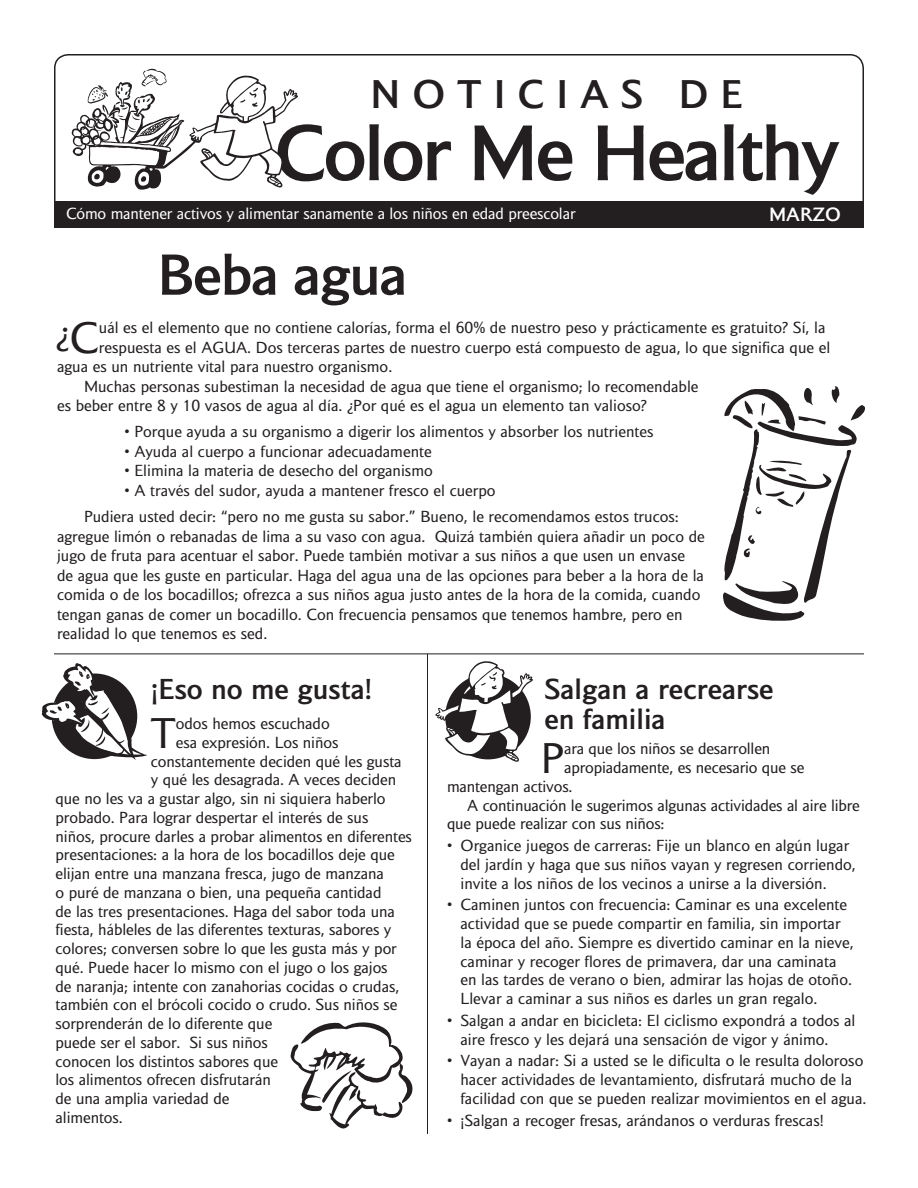
<style>
.page{position:relative;width:918px;height:1188px;background:#fff}
.page>*{position:absolute;margin:0;border:0;box-sizing:border-box;transform-origin:0 0}
.t1{font:700 73.5px "Mylius Sans";letter-spacing:-.04em;color:#231f20}
.t2{font:700 54px "Mylius Sans";letter-spacing:-.025em;color:#231f20}
.t3{font:40.2px "Mylius Sans";color:#231f20}
.t4{font:700 37.5px "Mylius Sans";letter-spacing:.32em;color:#231f20}
.t5{font:33px "Mylius Sans";color:#231f20}
.t6{font:700 27px/30px "Mylius Sans";color:#231f20}
.t7{font:700 18px "Mylius Sans";color:#fff}
.t8{font:15px/18.8px "Mylius Sans";color:#231f20}
.t9{font:15px "Mylius Sans";letter-spacing:-.01em;color:#fff}
.s1{font-size:41.25px}
</style>
<div class="page">
<hr style="left:427px;top:654px;width:1px;height:480px;background:#231f20">
<svg style="left:41px;top:663px;width:106px;height:97px"></svg>
<svg style="left:435px;top:661px;width:98px;height:101px"></svg>
<hr style="left:54px;top:654px;width:810px;height:1px;background:#231f20">
<svg style="left:723px;top:386px;width:142px;height:235px"></svg>
<svg style="left:291px;top:1022px;width:122px;height:107px"></svg>
<div style="left:54px;top:54px;width:810px;height:166px;border:2px solid #231f20;border-radius:14px"></div>
<div style="left:54px;top:201px;width:810px;height:27px;background:#231f20"></div>
<svg style="left:72px;top:68px;width:226px;height:122px"></svg>
<h3 class="t4" style="left:371px;top:71px;width:374px">NOTICIAS DE</h3>
<h1 class="t1" style="left:274px;top:108px;width:568px">Color Me Healthy</h1>
<p class="t9" style="left:66px;top:204px;width:511px">Cómo mantener activos y alimentar sanamente a los niños en edad preescolar</p>
<p class="t7" style="left:769px;top:204px;width:73px">MARZO</p>
<h2 class="t2" style="left:157px;top:241px;width:252px">Beba agua</h2>
<h3 class="t5" style="left:56px;top:313px;width:44px">¿<span class="s1">C</span></h3>
<p class="t8" style="left:99px;top:318px;width:728px">uál es el elemento que no contiene calorías, forma el 60% de nuestro peso y prácticamente es gratuito? Sí, la</p>
<p class="t8" style="left:99px;top:338px;width:733px">respuesta es el AGUA. Dos terceras partes de nuestro cuerpo está compuesto de agua, lo que significa que el</p>
<p class="t8" style="left:57px;top:357px;width:337px">agua es un nutriente vital para nuestro organismo.</p>
<p class="t8" style="left:84px;top:377px;width:616px">Muchas personas subestiman la necesidad de agua que tiene el organismo; lo recomendable</p>
<p class="t8" style="left:57px;top:396px;width:592px">es beber entre 8 y 10 vasos de agua al día. ¿Por qué es el agua un elemento tan valioso?</p>
<p class="t8" style="left:125px;top:422px;width:531px">• Porque ayuda a su organismo a digerir los alimentos y absorber los nutrientes</p>
<p class="t8" style="left:125px;top:442px;width:309px">• Ayuda al cuerpo a funcionar adecuadamente</p>
<p class="t8" style="left:125px;top:461px;width:310px">• Elimina la materia de desecho del organismo</p>
<p class="t8" style="left:84px;top:477px;width:596px;line-height:26.2px;text-indent:40px">• A través del sudor, ayuda a mantener fresco el cuerpo<br>Pudiera usted decir: “pero no me gusta su sabor.” Bueno, le recomendamos estos trucos:</p>
<p class="t8" style="left:57px;top:526px;width:649px;line-height:19.5px">agregue limón o rebanadas de lima a su vaso con agua. Quizá también quiera añadir un poco de jugo de fruta para acentuar el sabor. Puede también motivar a sus niños a que usen un envase de agua que les guste en particular. Haga del agua una de las opciones para beber a la hora de la comida o de los bocadillos; ofrezca a sus niños agua justo antes de la hora de la comida, cuando tengan ganas de comer un bocadillo. Con frecuencia pensamos que tenemos hambre, pero en realidad lo que tenemos es sed.</p>
<h3 class="t6" style="left:151px;top:673px;width:223px">¡Eso no me gusta!</h3>
<h3 class="t3" style="left:150px;top:709px;width:27px">T</h3>
<p class="t8" style="left:176px;top:714px;width:155px">odos hemos escuchado</p>
<p class="t8" style="left:176px;top:733px;width:164px">esa expresión. Los niños</p>
<p class="t8" style="left:151px;top:752px;width:252px">constantemente deciden qué les gusta</p>
<p class="t8" style="left:151px;top:770px;width:247px">y qué les desagrada. A veces deciden</p>
<p class="t8" style="left:56px;top:789px;width:332px">que no les va a gustar algo, sin ni siquiera haberlo</p>
<p class="t8" style="left:56px;top:808px;width:314px">probado. Para lograr despertar el interés de sus</p>
<p class="t8" style="left:56px;top:827px;width:358px">niños, procure darles a probar alimentos en diferentes</p>
<p class="t8" style="left:56px;top:845px;width:341px">presentaciones: a la hora de los bocadillos deje que</p>
<p class="t8" style="left:56px;top:864px;width:330px">elijan entre una manzana fresca, jugo de manzana</p>
<p class="t8" style="left:56px;top:883px;width:328px">o puré de manzana o bien, una pequeña cantidad</p>
<p class="t8" style="left:56px;top:902px;width:341px">de las tres presentaciones. Haga del sabor toda una</p>
<p class="t8" style="left:56px;top:920px;width:337px">fiesta, hábleles de las diferentes texturas, sabores y</p>
<p class="t8" style="left:56px;top:939px;width:343px">colores; conversen sobre lo que les gusta más y por</p>
<p class="t8" style="left:56px;top:958px;width:334px">qué. Puede hacer lo mismo con el jugo o los gajos</p>
<p class="t8" style="left:56px;top:977px;width:345px">de naranja; intente con zanahorias cocidas o crudas,</p>
<p class="t8" style="left:56px;top:995px;width:344px">también con el brócoli cocido o crudo. Sus niños se</p>
<p class="t8" style="left:56px;top:1014px;width:218px">sorprenderán de lo diferente que</p>
<p class="t8" style="left:56px;top:1033px;width:214px">puede ser el sabor. Si sus niños</p>
<p class="t8" style="left:56px;top:1052px;width:224px">conocen los distintos sabores que</p>
<p class="t8" style="left:56px;top:1070px;width:217px">los alimentos ofrecen disfrutarán</p>
<p class="t8" style="left:56px;top:1089px;width:175px">de una amplia variedad de</p>
<p class="t8" style="left:56px;top:1108px;width:69px">alimentos.</p>
<h3 class="t6" style="left:544px;top:673px;width:231px">Salgan a recrearse en familia</h3>
<h3 class="t3" style="left:541px;top:734px;width:25px">P</h3>
<p class="t8" style="left:564px;top:739px;width:208px">ara que los niños se desarrollen</p>
<p class="t8" style="left:564px;top:758px;width:242px">apropiadamente, es necesario que se</p>
<p class="t8" style="left:447px;top:777px;width:127px">mantengan activos.</p>
<p class="t8" style="left:467px;top:796px;width:394px">A continuación le sugerimos algunas actividades al aire libre</p>
<p class="t8" style="left:447px;top:814px;width:219px">que puede realizar con sus niños:</p>
<p class="t8" style="left:461px;top:836px;width:397px;text-indent:-14px">• Organice juegos de carreras: Fije un blanco en algún lugar del jardín y haga que sus niños vayan y regresen corriendo, invite a los niños de los vecinos a unirse a la diversión.</p>
<p class="t8" style="left:461px;top:895px;width:395px;text-indent:-14px">• Caminen juntos con frecuencia: Caminar es una excelente actividad que se puede compartir en familia, sin importar la época del año. Siempre es divertido caminar en la nieve, caminar y recoger flores de primavera, dar una caminata en las tardes de verano o bien, admirar las hojas de otoño.<br>Llevar a caminar a sus niños es darles un gran regalo.</p>
<p class="t8" style="left:461px;top:1011px;width:397px;text-indent:-14px">• Salgan a andar en bicicleta: El ciclismo expondrá a todos al aire fresco y les dejará una sensación de vigor y ánimo.</p>
<p class="t8" style="left:461px;top:1051px;width:407px;text-indent:-14px">• Vayan a nadar: Si a usted se le dificulta o le resulta doloroso hacer actividades de levantamiento, disfrutará mucho de la facilidad con que se pueden realizar movimientos en el agua.</p>
<p class="t8" style="left:447px;top:1111px;width:378px">• ¡Salgan a recoger fresas, arándanos o verduras frescas!</p>
</div>
